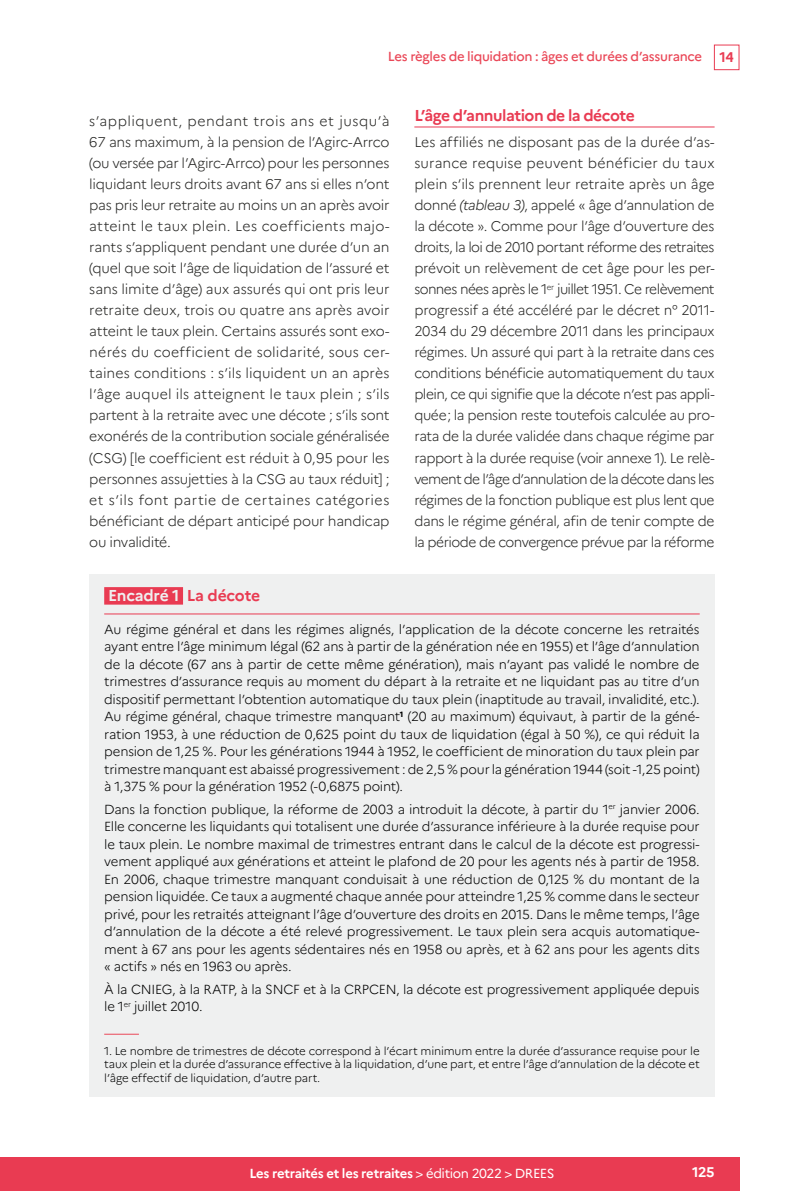
<style>
.page{position:relative;width:794px;height:1191px;background:#fff}
.page>*{position:absolute;margin:0;border:0;box-sizing:border-box;transform-origin:0 0}
.t1{font:700 15.75px "Marianne";letter-spacing:-.03em;color:#e93b52}
.t2{font:700 15.75px "Marianne";letter-spacing:-.015em;color:#eff0f0}
.t3{font:300 14px/21px "Marianne";letter-spacing:-.03em;color:#252523;text-align:justify}
.t4{font:700 14px "Marianne";color:#fff}
.t5{font:300 13.12px/17.5px "Marianne";letter-spacing:-.015em;color:#000;text-align:justify}
.t6{font:500 13.12px "Marianne";letter-spacing:-.025em;color:#ea4858}
.t7{font:700 13.12px "Marianne";letter-spacing:-.025em;color:#fff}
.t8{font:300 11.38px/13.7px "Marianne";letter-spacing:-.01em;color:#000;text-align:justify}
.s1{font-weight:700;font-size:14px;color:#e93b52}
.s2{font-style:italic}
.s3{color:#e93b52}
.s4{font-weight:400}
</style>
<div class="page">
<div style="left:714px;top:45px;width:25px;height:25px;border:1px solid #e93b52"></div>
<div style="left:0;top:1157px;width:739px;height:34px;background:#e93b52"></div>
<hr style="left:414px;top:127px;width:300px;height:1px;background:#e93b52">
<div style="left:89px;top:574px;width:625px;height:522px;background:#eff0f0"></div>
<hr style="left:104px;top:613px;width:595px;height:1px;background:#e93b52">
<div style="left:104px;top:587px;width:79px;height:17px;background:#e93b52"></div>
<hr style="left:104px;top:1033px;width:35px;height:1px;background:#ea4858">
<p class="t6" style="left:388px;top:49px;width:347px">Les règles de liquidation : âges et durées d’assurance <span class="s1">14</span></p>
<p class="t3" style="left:89px;top:111px;width:302px">s’appliquent, pendant trois ans et jusqu’à 67 ans maximum, à la pension de l’Agirc-Arrco (ou versée par l’Agirc-Arrco) pour les personnes liquidant leurs droits avant 67 ans si elles n’ont pas pris leur retraite au moins un an après avoir atteint le taux plein. Les coefficients majo&shy;rants s’appliquent pendant une durée d’un an (quel que soit l’âge de liquidation de l’assuré et sans limite d’âge) aux assurés qui ont pris leur retraite deux, trois ou quatre ans après avoir atteint le taux plein. Certains assurés sont exo&shy;nérés du coefficient de solidarité, sous cer&shy;taines conditions : s’ils liquident un an après l’âge auquel ils atteignent le taux plein ; s’ils partent à la retraite avec une décote ; s’ils sont exonérés de la contribution sociale généralisée (CSG) [le coefficient est réduit à 0,95 pour les personnes assujetties à la CSG au taux réduit] ; et s’ils font partie de certaines catégories bénéficiant de départ anticipé pour handicap ou invalidité.</p>
<p class="t1" style="left:414px;top:106px;width:222px">L’âge d’annulation de la décote</p>
<p class="t3" style="left:414px;top:132px;width:302px">Les affiliés ne disposant pas de la durée d’as&shy;surance requise peuvent bénéficier du taux plein s’ils prennent leur retraite après un âge donné <span class="s2">(tableau 3)</span>, appelé « âge d’annulation de la décote ». Comme pour l’âge d’ouverture des droits, la loi de 2010 portant réforme des retraites prévoit un relèvement de cet âge pour les per&shy;sonnes nées après le 1<sup>er</sup> juillet 1951. Ce relèvement progressif a été accéléré par le décret n° 2011- 2034 du 29 décembre 2011 dans les principaux régimes. Un assuré qui part à la retraite dans ces conditions bénéficie automatiquement du taux plein, ce qui signifie que la décote n’est pas appli&shy;quée; la pension reste toutefois calculée au pro&shy;rata de la durée validée dans chaque régime par rapport à la durée requise (voir annexe 1). Le relè&shy;vement de l’âge d’annulation de la décote dans les régimes de la fonction publique est plus lent que dans le régime général, afin de tenir compte de la période de convergence prévue par la réforme</p>
<p class="t2" style="left:108px;top:586px;width:154px">Encadré 1 <span class="s3">La décote</span></p>
<p class="t5" style="left:104px;top:620px;width:597px">Au régime général et dans les régimes alignés, l’application de la décote concerne les retraités ayant entre l’âge minimum légal (62 ans à partir de la génération née en 1955) et l’âge d’annulation de la décote (67 ans à partir de cette même génération), mais n’ayant pas validé le nombre de trimestres d’assurance requis au moment du départ à la retraite et ne liquidant pas au titre d’un dispositif permettant l’obtention automatique du taux plein (inaptitude au travail, invalidité, etc.).<br>Au régime général, chaque trimestre manquant<sup>1</sup> (20 au maximum) équivaut, à partir de la géné&shy;ration 1953, à une réduction de 0,625 point du taux de liquidation (égal à 50 %), ce qui réduit la pension de 1,25 %. Pour les générations 1944 à 1952, le coefficient de minoration du taux plein par trimestre manquant est abaissé progressivement : de 2,5 % pour la génération 1944 (soit -1,25 point) à 1,375 % pour la génération 1952 (-0,6875 point).</p>
<p class="t5" style="left:104px;top:800px;width:597px">Dans la fonction publique, la réforme de 2003 a introduit la décote, à partir du 1<sup>er</sup> janvier 2006.<br>Elle concerne les liquidants qui totalisent une durée d’assurance inférieure à la durée requise pour le taux plein. Le nombre maximal de trimestres entrant dans le calcul de la décote est progressi&shy;vement appliqué aux générations et atteint le plafond de 20 pour les agents nés à partir de 1958.<br>En 2006, chaque trimestre manquant conduisait à une réduction de 0,125 % du montant de la pension liquidée. Ce taux a augmenté chaque année pour atteindre 1,25 % comme dans le secteur privé, pour les retraités atteignant l’âge d’ouverture des droits en 2015. Dans le même temps, l’âge d’annulation de la décote a été relevé progressivement. Le taux plein sera acquis automatique&shy;ment à 67 ans pour les agents sédentaires nés en 1958 ou après, et à 62 ans pour les agents dits « actifs » nés en 1963 ou après.</p>
<p class="t5" style="left:104px;top:980px;width:597px">À la CNIEG, à la RATP, à la SNCF et à la CRPCEN, la décote est progressivement appliquée depuis le 1<sup>er</sup> juillet 2010.</p>
<p class="t8" style="left:104px;top:1043px;width:597px">1. Le nombre de trimestres de décote correspond à l’écart minimum entre la durée d’assurance requise pour le taux plein et la durée d’assurance effective à la liquidation, d’une part, et entre l’âge d’annulation de la décote et l’âge effectif de liquidation, d’autre part.</p>
<p class="t7" style="left:249px;top:1165px;width:307px">Les retraités et les retraites <span class="s4">&gt; édition 2022 &gt; DREES</span></p>
<p class="t4" style="left:692px;top:1163px;width:24px">125</p>
</div>
